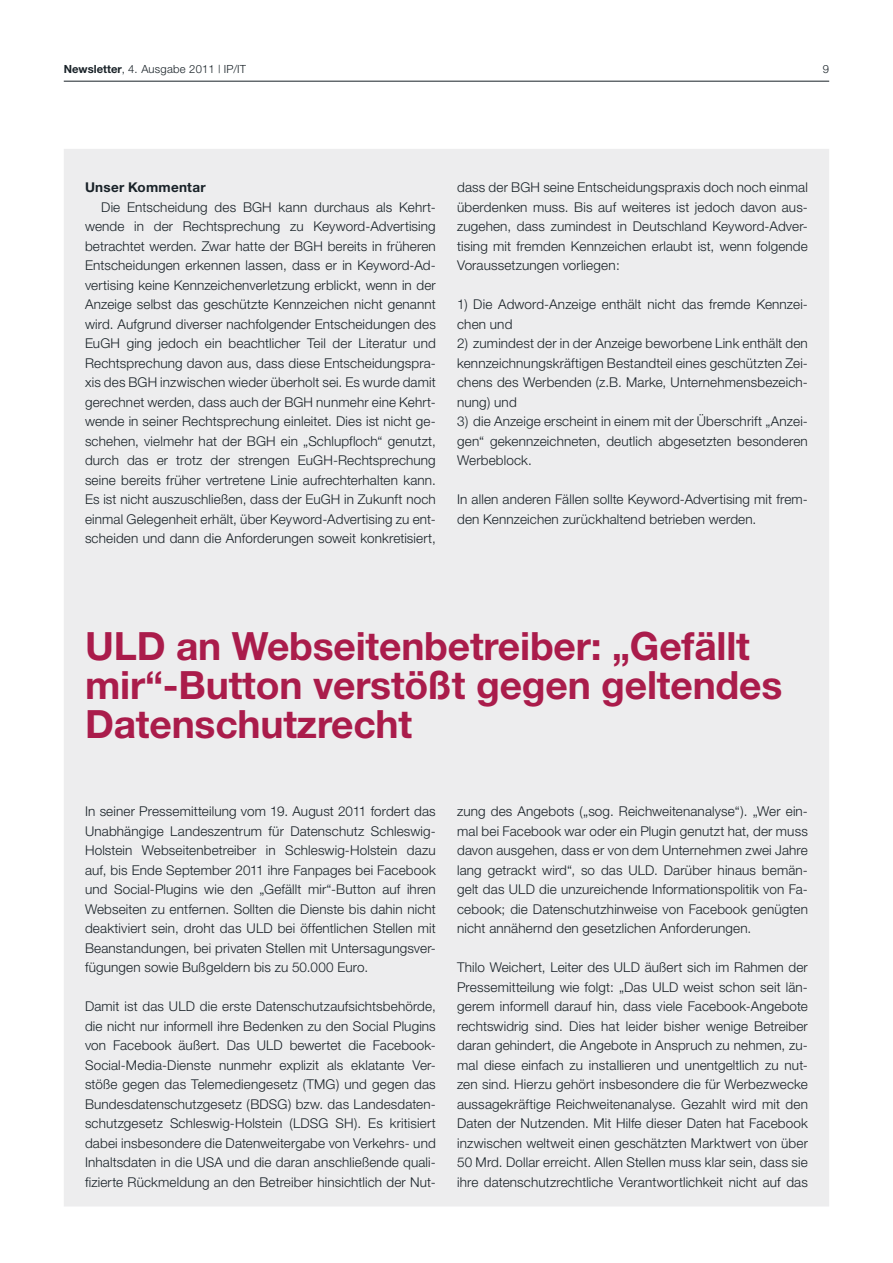
<style>
.page{position:relative;width:893px;height:1263px;background:#fff}
.page>*{position:absolute;margin:0;border:0;box-sizing:border-box;transform-origin:0 0}
.t1{font:700 39px/39px "Helvetica Neue";letter-spacing:-.005em;color:#aa1c4b}
.t2{font:300 13.5px/19.5px "Helvetica Neue";letter-spacing:.01em;color:#192228;text-align:justify}
.t3{font:700 13.5px "Helvetica Neue";letter-spacing:.02em;color:#192228}
.t4{font:300 11.25px "Helvetica Neue";letter-spacing:.02em;color:#192228}
.s1{font-weight:700}
</style>
<div class="page">
<div style="left:64px;top:149px;width:765px;height:1057px;background:#ededee"></div>
<hr style="left:64px;top:81px;width:765px;height:1px;background:#192228">
<p class="t4" style="left:64px;top:62px;width:184px"><span class="s1">Newsletter</span>, 4. Ausgabe 2011 | IP/IT</p>
<p class="t4" style="left:823px;top:62px;width:8px">9</p>
<p class="t3" style="left:85px;top:179px;width:122px">Unser Kommentar</p>
<p class="t2" style="left:85px;top:197px;width:352px;text-indent:16px">Die Entscheidung des BGH kann durchaus als Kehrt&shy;wende in der Rechtsprechung zu Keyword-Advertising betrachtet werden. Zwar hatte der BGH bereits in früheren Entscheidungen erkennen lassen, dass er in Keyword-Ad&shy;vertising keine Kennzeichenverletzung erblickt, wenn in der Anzeige selbst das geschützte Kennzeichen nicht genannt wird. Aufgrund diverser nachfolgender Entscheidungen des EuGH ging jedoch ein beachtlicher Teil der Literatur und Rechtsprechung davon aus, dass diese Entscheidungspra&shy;xis des BGH inzwischen wieder überholt sei. Es wurde damit gerechnet werden, dass auch der BGH nunmehr eine Kehrt&shy;wende in seiner Rechtsprechung einleitet. Dies ist nicht ge&shy;schehen, vielmehr hat der BGH ein „Schlupfloch“ genutzt, durch das er trotz der strengen EuGH-Rechtsprechung seine bereits früher vertretene Linie aufrechterhalten kann.<br>Es ist nicht auszuschließen, dass der EuGH in Zukunft noch einmal Gelegenheit erhält, über Keyword-Advertising zu ent&shy;scheiden und dann die Anforderungen soweit konkretisiert,</p>
<p class="t2" style="left:457px;top:177px;width:352px">dass der BGH seine Entscheidungspraxis doch noch einmal überdenken muss. Bis auf weiteres ist jedoch davon aus&shy;zugehen, dass zumindest in Deutschland Keyword-Adver&shy;tising mit fremden Kennzeichen erlaubt ist, wenn folgende Voraussetzungen vorliegen:</p>
<p class="t2" style="left:457px;top:294px;width:352px">1) Die Adword-Anzeige enthält nicht das fremde Kennzei&shy;chen und</p>
<p class="t2" style="left:457px;top:333px;width:352px">2) zumindest der in der Anzeige beworbene Link enthält den kennzeichnungskräftigen Bestandteil eines geschützten Zei&shy;chens des Werbenden (z.B. Marke, Unternehmensbezeich&shy;nung) und</p>
<p class="t2" style="left:457px;top:411px;width:352px">3) die Anzeige erscheint in einem mit der Überschrift „Anzei&shy;gen“ gekennzeichneten, deutlich abgesetzten besonderen Werbeblock.</p>
<p class="t2" style="left:457px;top:489px;width:352px">In allen anderen Fällen sollte Keyword-Advertising mit frem&shy;den Kennzeichen zurückhaltend betrieben werden.</p>
<h1 class="t1" style="left:85px;top:626px;width:699px">ULD an Webseitenbetreiber: „Gefällt mir“-Button verstößt gegen geltendes<br>Datenschutzrecht</h1>
<p class="t2" style="left:85px;top:802px;width:352px">In seiner Pressemitteilung vom 19. August 2011 fordert das Unabhängige Landeszentrum für Datenschutz Schleswig-Holstein Webseitenbetreiber in Schleswig-Holstein dazu auf, bis Ende September 2011 ihre Fanpages bei Facebook und Social-Plugins wie den „Gefällt mir“-Button auf ihren Webseiten zu entfernen. Sollten die Dienste bis dahin nicht deaktiviert sein, droht das ULD bei öffentlichen Stellen mit Beanstandungen, bei privaten Stellen mit Untersagungsver&shy;fügungen sowie Bußgeldern bis zu 50.000 Euro.</p>
<p class="t2" style="left:85px;top:996px;width:352px">Damit ist das ULD die erste Datenschutzaufsichtsbehörde, die nicht nur informell ihre Bedenken zu den Social Plugins von Facebook äußert. Das ULD bewertet die Facebook-Social-Media-Dienste nunmehr explizit als eklatante Ver&shy;stöße gegen das Telemediengesetz (TMG) und gegen das Bundesdatenschutzgesetz (BDSG) bzw. das Landesdaten&shy;schutzgesetz Schleswig-Holstein (LDSG SH). Es kritisiert dabei insbesondere die Datenweitergabe von Verkehrs- und Inhaltsdaten in die USA und die daran anschließende quali&shy;fizierte Rückmeldung an den Betreiber hinsichtlich der Nut-</p>
<p class="t2" style="left:457px;top:801px;width:352px">zung des Angebots („sog. Reichweitenanalyse“). „Wer ein&shy;mal bei Facebook war oder ein Plugin genutzt hat, der muss davon ausgehen, dass er von dem Unternehmen zwei Jahre lang getrackt wird“, so das ULD. Darüber hinaus bemän&shy;gelt das ULD die unzureichende Informationspolitik von Fa&shy;cebook; die Datenschutzhinweise von Facebook genügten nicht annähernd den gesetzlichen Anforderungen.</p>
<p class="t2" style="left:457px;top:957px;width:352px">Thilo Weichert, Leiter des ULD äußert sich im Rahmen der Pressemitteilung wie folgt: „Das ULD weist schon seit län&shy;gerem informell darauf hin, dass viele Facebook-Angebote rechtswidrig sind. Dies hat leider bisher wenige Betreiber daran gehindert, die Angebote in Anspruch zu nehmen, zu&shy;mal diese einfach zu installieren und unentgeltlich zu nut&shy;zen sind. Hierzu gehört insbesondere die für Werbezwecke aussagekräftige Reichweitenanalyse. Gezahlt wird mit den Daten der Nutzenden. Mit Hilfe dieser Daten hat Facebook inzwischen weltweit einen geschätzten Marktwert von über 50 Mrd. Dollar erreicht. Allen Stellen muss klar sein, dass sie ihre datenschutzrechtliche Verantwortlichkeit nicht auf das</p>
</div>
